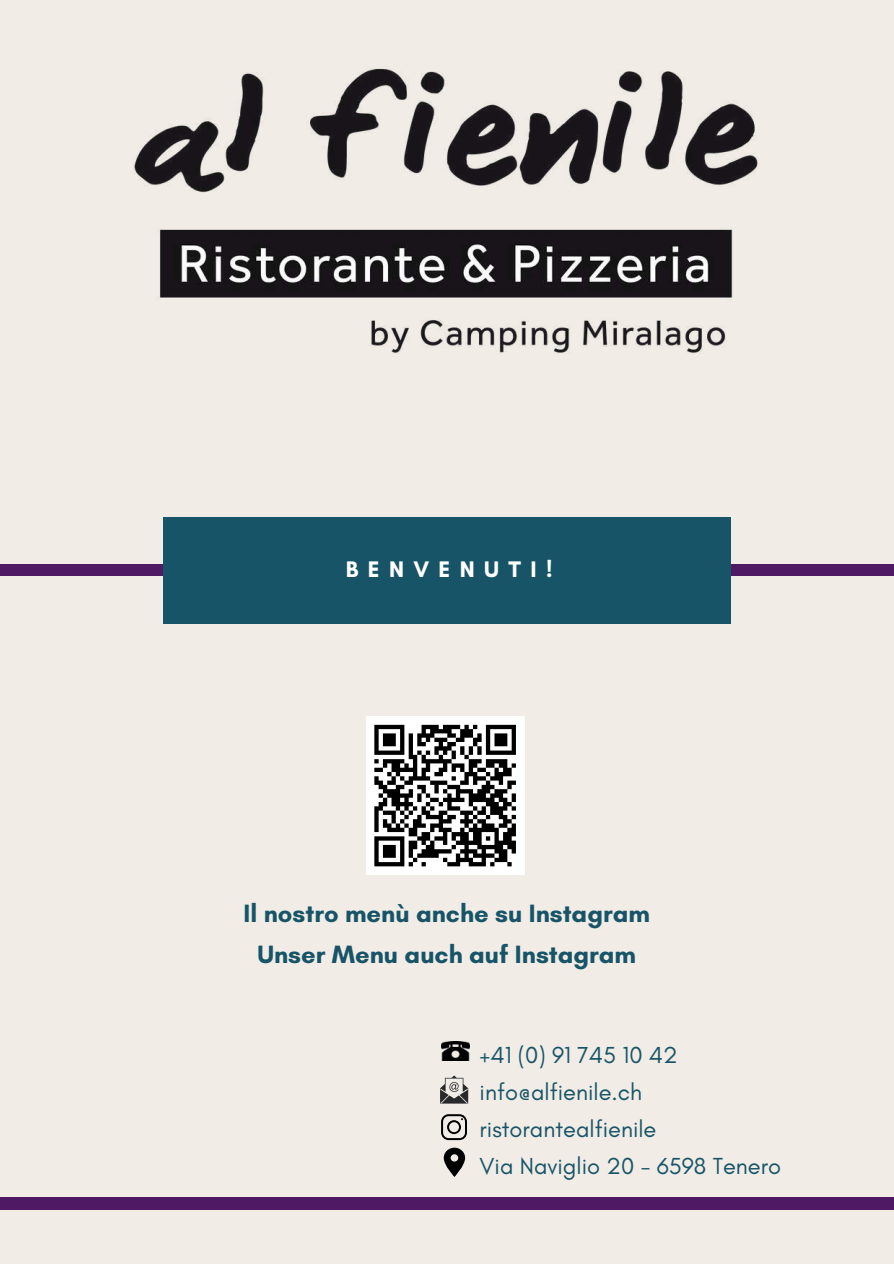
<style>
.page{position:relative;width:894px;height:1264px;background:#fff}
.page>*{position:absolute;margin:0;border:0;box-sizing:border-box;transform-origin:0 0}
.t1{font:700 25.5px/40.5px "Glacial Indifference";color:#175467;text-align:center}
.t2{font:23.55px/37.2px "Glacial Indifference";color:#175467}
.t3{font:700 22.95px "Glacial Indifference";letter-spacing:.41em;color:#fff}
</style>
<div class="page">
<div style="left:0;top:0;width:893px;height:1263px;background:#f1ece6"></div>
<div style="left:0;top:564px;width:893px;height:12px;background:#4f1964"></div>
<div style="left:0;top:1197px;width:893px;height:11px;background:#4f1964"></div>
<img style="left:134px;top:68px;width:624px;height:285px">
<img style="left:441px;top:1041px;width:28px;height:19px">
<svg style="left:440px;top:1075px;width:28px;height:28px"></svg>
<svg style="left:441px;top:1114px;width:26px;height:26px"></svg>
<svg style="left:443px;top:1147px;width:22px;height:29px"></svg>
<div style="left:365px;top:716px;width:159px;height:159px;background:#fff"></div>
<svg style="left:374px;top:724px;width:142px;height:143px"></svg>
<div style="left:163px;top:517px;width:567px;height:106px;background:#175467"></div>
<p class="t3" style="left:346px;top:555px;width:208px">BENVENUTI!</p>
<p class="t1" style="left:243px;top:893px;width:408px">Il nostro menù anche su Instagram<br>Unser Menu auch auf Instagram</p>
<p class="t2" style="left:479px;top:1035px;width:303px">+41 (0) 91 745 10 42 info@alfienile.ch ristorantealfienile<br>Via Naviglio 20 - 6598 Tenero</p>
</div>
